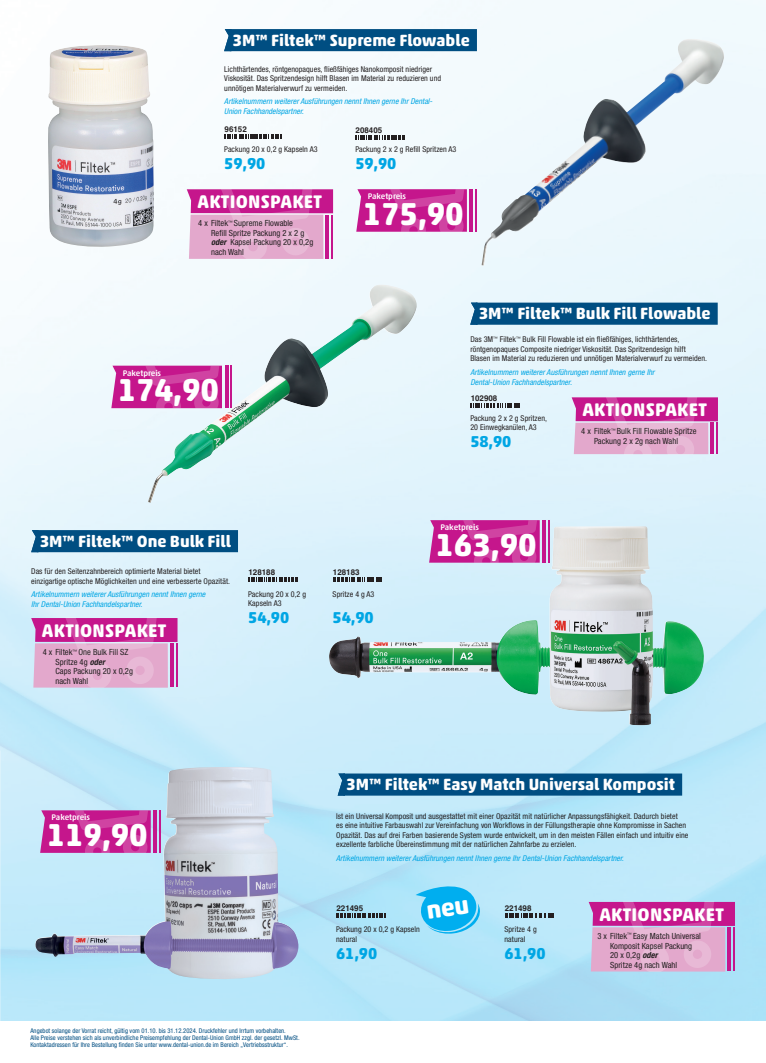
<style>
.page{position:relative;width:766px;height:1063px;background:#fff}
.page>*{position:absolute;margin:0;border:0;box-sizing:border-box;transform-origin:0 0}
.t1{font:700 32.2px "Akko Rounded Pro";letter-spacing:-.01em;color:#fff}
.t2{font:700 18.5px "Akko Rounded Pro";letter-spacing:.015em;color:#fff}
.t3{font:700 16.5px "Akko Rounded Pro";color:#fff}
.t4{font:700 16px "Akko Rounded Pro";letter-spacing:-.01em;color:#00a6e4}
.t5{font:condensed 8.5px/9.5px "Helvetica Neue LT Pro";letter-spacing:.005em;color:#231f20}
.t6{font:500 8.3px "Akko Rounded Pro";letter-spacing:-.01em;color:#fff}
.t7{font:condensed 8px/9.5px "Helvetica Neue LT Pro";letter-spacing:.005em;color:#231f20}
.t8{font:italic condensed 8px/9.5px "Helvetica Neue LT Pro";letter-spacing:.005em;color:#00a6e4}
.t9{font:700 8px "Helvetica";color:#231f20}
.t10{font:condensed 6.5px/7px "Helvetica Neue LT Pro";letter-spacing:.005em;color:#004e82}
.s1{font-weight:700;font-style:italic}
</style>
<div class="page">
<img style="left:0;top:0;width:765px;height:1020px">
<div style="left:476px;top:303px;width:241px;height:22px;background:#004e82"></div>
<svg style="left:470px;top:303px;width:6px;height:22px"></svg>
<img style="left:148px;top:285px;width:268px;height:218px">
<svg style="left:470px;top:403px;width:49px;height:5px"></svg>
<svg style="left:571px;top:397px;width:146px;height:57px"></svg>
<svg style="left:224px;top:366px;width:4px;height:42px"></svg>
<hr style="left:230px;top:366px;width:2px;height:42px;background:#c5168c">
<svg style="left:111px;top:366px;width:111px;height:42px"></svg>
<img style="left:48px;top:45px;width:106px;height:202px">
<img style="left:481px;top:39px;width:243px;height:227px">
<div style="left:230px;top:29px;width:247px;height:22px;background:#004e82"></div>
<svg style="left:224px;top:29px;width:6px;height:22px"></svg>
<svg style="left:355px;top:135px;width:49px;height:4px"></svg>
<svg style="left:224px;top:134px;width:57px;height:4px"></svg>
<hr style="left:469px;top:189px;width:4px;height:43px;background:#c5168c">
<hr style="left:475px;top:189px;width:2px;height:43px;background:#c5168c">
<svg style="left:356px;top:189px;width:111px;height:43px"></svg>
<svg style="left:187px;top:189px;width:146px;height:70px"></svg>
<img style="left:34px;top:767px;width:267px;height:214px">
<div style="left:343px;top:774px;width:339px;height:22px;background:#004e82"></div>
<svg style="left:337px;top:774px;width:8px;height:22px"></svg>
<svg style="left:336px;top:913px;width:49px;height:4px"></svg>
<svg style="left:504px;top:913px;width:49px;height:4px"></svg>
<svg style="left:588px;top:902px;width:146px;height:70px"></svg>
<hr style="left:153px;top:810px;width:4px;height:43px;background:#c5168c">
<hr style="left:159px;top:810px;width:2px;height:43px;background:#c5168c">
<svg style="left:40px;top:810px;width:111px;height:43px"></svg>
<div style="left:37px;top:530px;width:201px;height:22px;background:#004e82"></div>
<svg style="left:31px;top:530px;width:6px;height:22px"></svg>
<img style="left:329px;top:526px;width:308px;height:198px">
<svg style="left:248px;top:577px;width:49px;height:4px"></svg>
<svg style="left:333px;top:577px;width:49px;height:4px"></svg>
<hr style="left:542px;top:520px;width:4px;height:43px;background:#c5168c">
<hr style="left:548px;top:520px;width:1px;height:43px;background:#c5168c">
<svg style="left:429px;top:520px;width:111px;height:43px"></svg>
<svg style="left:31px;top:618px;width:146px;height:70px"></svg>
<svg style="left:415px;top:882px;width:65px;height:52px"></svg>
<h3 class="t3" style="left:232px;top:30px;width:239px">3M™ Filtek™ Supreme Flowable</h3>
<p class="t7" style="left:224px;top:64px;width:218px">Lichthärtendes, röntgenopaques, fließfähiges Nanokomposit niedriger<br>Viskosität. Das Spritzendesign hilft Blasen im Material zu reduzieren und unnötigen Materialverwurf zu vermeiden.</p>
<p class="t8" style="left:224px;top:97px;width:210px">Artikelnummern weiterer Ausführungen nennt Ihnen gerne Ihr Dental-<br>Union Fachhandelspartner.</p>
<p class="t7" style="left:355px;top:144px;width:103px">Packung 2 x 2 g Refill Spritzen A3</p>
<h3 class="t4" style="left:355px;top:153px;width:43px">59,90</h3>
<p class="t9" style="left:224px;top:124px;width:24px">96152</p>
<p class="t9" style="left:355px;top:125px;width:28px">208405</p>
<p class="t7" style="left:224px;top:144px;width:95px">Packung 20 x 0,2 g Kapseln A3</p>
<h3 class="t4" style="left:224px;top:153px;width:43px">59,90</h3>
<h1 class="t1" style="left:363px;top:194px;width:102px">175,90</h1>
<p class="t6" style="left:367px;top:191px;width:40px">Paketpreis</p>
<h2 class="t2" style="left:197px;top:190px;width:126px">AKTIONSPAKET</h2>
<p class="t5" style="left:211px;top:219px;width:104px;text-indent:-13px">4 x Filtek<sup>™</sup> Supreme Flowable<br>Refill Spritze Packung 2 x 2 g <span class="s1">oder</span> Kapsel Packung 20 x 0,2g nach Wahl</p>
<p class="t6" style="left:123px;top:368px;width:40px">Paketpreis</p>
<h1 class="t1" style="left:118px;top:370px;width:102px">174,90</h1>
<h3 class="t3" style="left:40px;top:531px;width:193px">3M™ Filtek™ One Bulk Fill</h3>
<p class="t7" style="left:31px;top:566px;width:200px">Das für den Seitenzahnbereich optimierte Material bietet einzigartige optische Möglichkeiten und eine verbesserte Opazität.</p>
<p class="t8" style="left:31px;top:590px;width:176px">Artikelnummern weiterer Ausführungen nennt Ihnen gerne<br>Ihr Dental-Union Fachhandelspartner.</p>
<p class="t7" style="left:248px;top:589px;width:59px">Packung 20 x 0,2 g<br>Kapseln A3</p>
<h3 class="t4" style="left:248px;top:608px;width:43px">54,90</h3>
<p class="t9" style="left:248px;top:567px;width:28px">128188</p>
<p class="t9" style="left:333px;top:567px;width:28px">128183</p>
<p class="t7" style="left:332px;top:589px;width:43px">Spritze 4 g A3</p>
<h3 class="t4" style="left:332px;top:608px;width:43px">54,90</h3>
<h2 class="t2" style="left:42px;top:619px;width:126px">AKTIONSPAKET</h2>
<p class="t5" style="left:55px;top:647px;width:79px;text-indent:-13px">4 x Filtek<sup>™</sup> One Bulk Fill SZ<br>Spritze 4g <span class="s1">oder<br></span>Caps Packung 20 x 0,2g nach Wahl</p>
<h3 class="t3" style="left:478px;top:303px;width:233px">3M™ Filtek™ Bulk Fill Flowable</h3>
<p class="t7" style="left:470px;top:335px;width:238px">Das 3M<sup>™</sup> Filtek<sup>™</sup> Bulk Fill Flowable ist ein fließfähiges, lichthärtendes, röntgenopaques Composite niedriger Viskosität. Das Spritzendesign hilft<br>Blasen im Material zu reduzieren und unnötigen Materialverwurf zu vermeiden.</p>
<p class="t8" style="left:470px;top:367px;width:185px">Artikelnummern weiterer Ausführungen nennt Ihnen gerne Ihr<br>Dental-Union Fachhandelspartner.</p>
<p class="t7" style="left:470px;top:413px;width:78px">Packung 2 x 2 g Spritzen,<br>20 Einwegkanülen, A3</p>
<h3 class="t4" style="left:470px;top:432px;width:43px">58,90</h3>
<p class="t9" style="left:470px;top:394px;width:28px">102908</p>
<h2 class="t2" style="left:582px;top:398px;width:126px">AKTIONSPAKET</h2>
<p class="t5" style="left:594px;top:426px;width:104px;text-indent:-13px">4 x Filtek<sup>™</sup> Bulk Fill Flowable Spritze<br>Packung 2 x 2g nach Wahl</p>
<p class="t6" style="left:440px;top:522px;width:40px">Paketpreis</p>
<h1 class="t1" style="left:435px;top:525px;width:102px">163,90</h1>
<p class="t6" style="left:52px;top:812px;width:40px">Paketpreis</p>
<h1 class="t1" style="left:47px;top:815px;width:102px">119,90</h1>
<p class="t10" style="left:30px;top:1027px;width:270px">Angebot solange der Vorrat reicht, gültig vom 01.10. bis 31.12.2024. Druckfehler und Irrtum vorbehalten.<br>Alle Preise verstehen sich als unverbindliche Preisempfehlung der Dental-Union GmbH zzgl. der gesetzl. MwSt.<br>Kontaktadressen für Ihre Bestellung finden Sie unter www.dental-union.de im Bereich „Vertriebsstruktur“.</p>
<h3 class="t3" style="left:346px;top:774px;width:330px">3M™ Filtek™ Easy Match Universal Komposit</h3>
<p class="t7" style="left:336px;top:811px;width:353px">Ist ein Universal Komposit und ausgestattet mit einer Opazität mit natürlicher Anpassungsfähigkeit. Dadurch bietet<br>es eine intuitive Farbauswahl zur Vereinfachung von Workflows in der Füllungstherapie ohne Kompromisse in Sachen Opazität. Das auf drei Farben basierende System wurde entwickelt, um in den meisten Fällen einfach und intuitiv eine exzellente farbliche Übereinstimmung mit der natürlichen Zahnfarbe zu erzielen.</p>
<p class="t8" style="left:336px;top:853px;width:289px">Artikelnummern weiterer Ausführungen nennt Ihnen gerne Ihr Dental-Union Fachhandelspartner.</p>
<p class="t9" style="left:336px;top:903px;width:28px">221495</p>
<p class="t9" style="left:504px;top:903px;width:28px">221498</p>
<p class="t7" style="left:504px;top:925px;width:34px">Spritze 4 g natural</p>
<h3 class="t4" style="left:504px;top:943px;width:43px">61,90</h3>
<p class="t7" style="left:336px;top:925px;width:85px">Packung 20 x 0,2 g Kapseln natural</p>
<h3 class="t4" style="left:336px;top:943px;width:43px">61,90</h3>
<h2 class="t2" style="left:599px;top:903px;width:126px">AKTIONSPAKET</h2>
<p class="t5" style="left:610px;top:931px;width:92px;text-indent:-13px">3 x Filtek<sup>™</sup> Easy Match Universal<br>Komposit Kapsel Packung<br>20 x 0,2g <span class="s1">oder<br></span>Spritze 4g nach Wahl</p>
</div>
